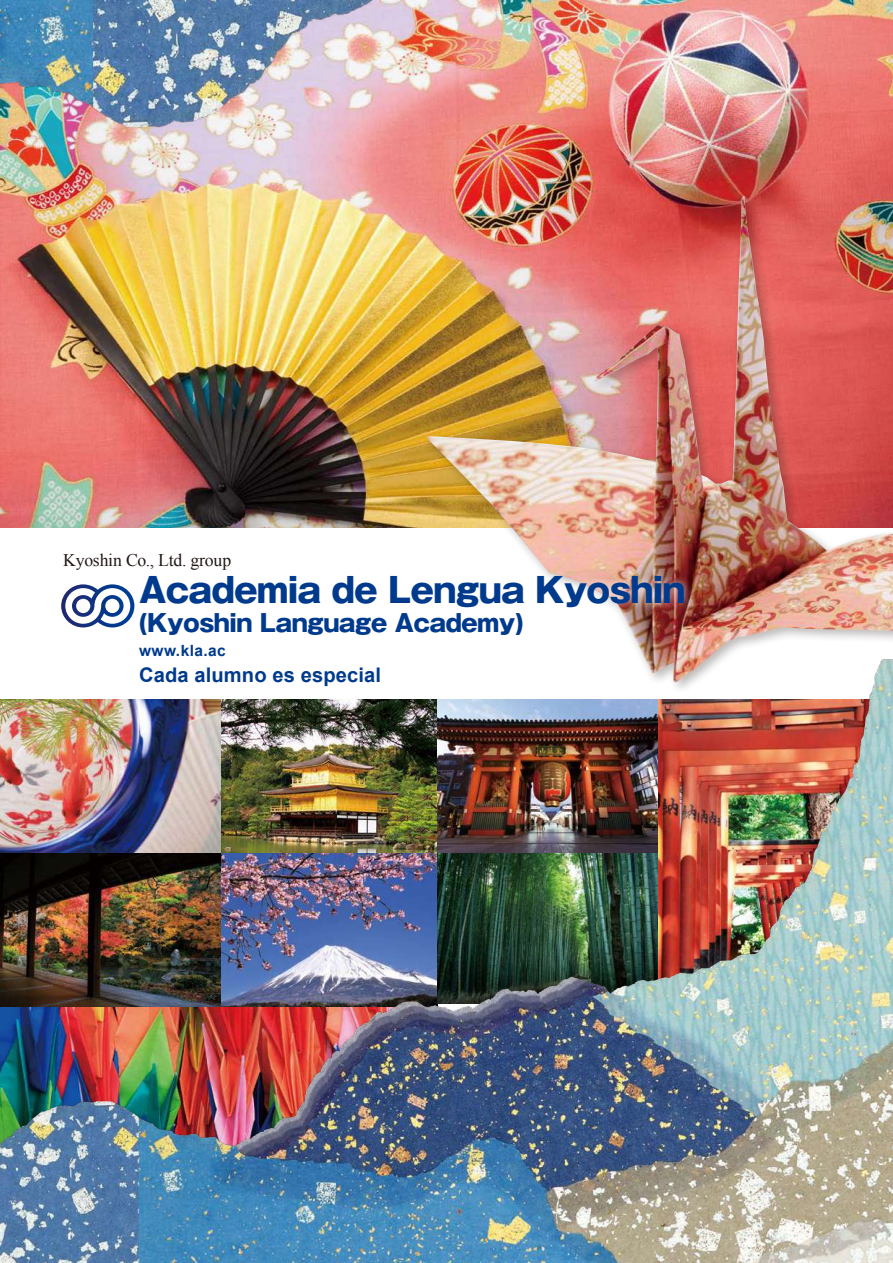
<style>
.page{position:relative;width:893px;height:1263px;background:#fff}
.page>*{position:absolute;margin:0;border:0;box-sizing:border-box;transform-origin:0 0}
.t1{font:800 33.6px "Gothic MB101 Upr";letter-spacing:-.015em;color:#003a8c}
.t2{font:800 23.55px "Gothic MB101 Upr";letter-spacing:-.01em;color:#003a8c}
.t3{font:700 20.1px "Arial";letter-spacing:.005em;color:#003a8c}
.t4{font:17.7px "Times New Roman";letter-spacing:-.01em;color:#221815}
.t5{font:700 15.45px "Arial";letter-spacing:.025em;color:#003a8c}
</style>
<div class="page">
<img style="left:842px;top:0;width:51px;height:192px">
<img style="left:0;top:0;width:842px;height:628px">
<img style="left:0;top:695px;width:893px;height:568px">
<div style="left:423px;top:192px;width:470px;height:503px;background:#221815;opacity:.3"></div>
<img style="left:427px;top:196px;width:466px;height:486px">
<div style="left:131px;top:567px;width:562px;height:77px;background:#fff;opacity:.75"></div>
<svg style="left:61px;top:584px;width:73px;height:43px"></svg>
<p class="t4" style="left:63px;top:548px;width:170px">Kyoshin Co., Ltd. group</p>
<h1 class="t1" style="left:139px;top:562px;width:548px">Academia de Lengua Kyoshin</h1>
<p class="t2" style="left:139px;top:603px;width:386px">(Kyoshin Language Academy)</p>
<p class="t5" style="left:139px;top:640px;width:88px">www.kla.ac</p>
<p class="t3" style="left:139px;top:661px;width:243px">Cada alumno es especial</p>
</div>
